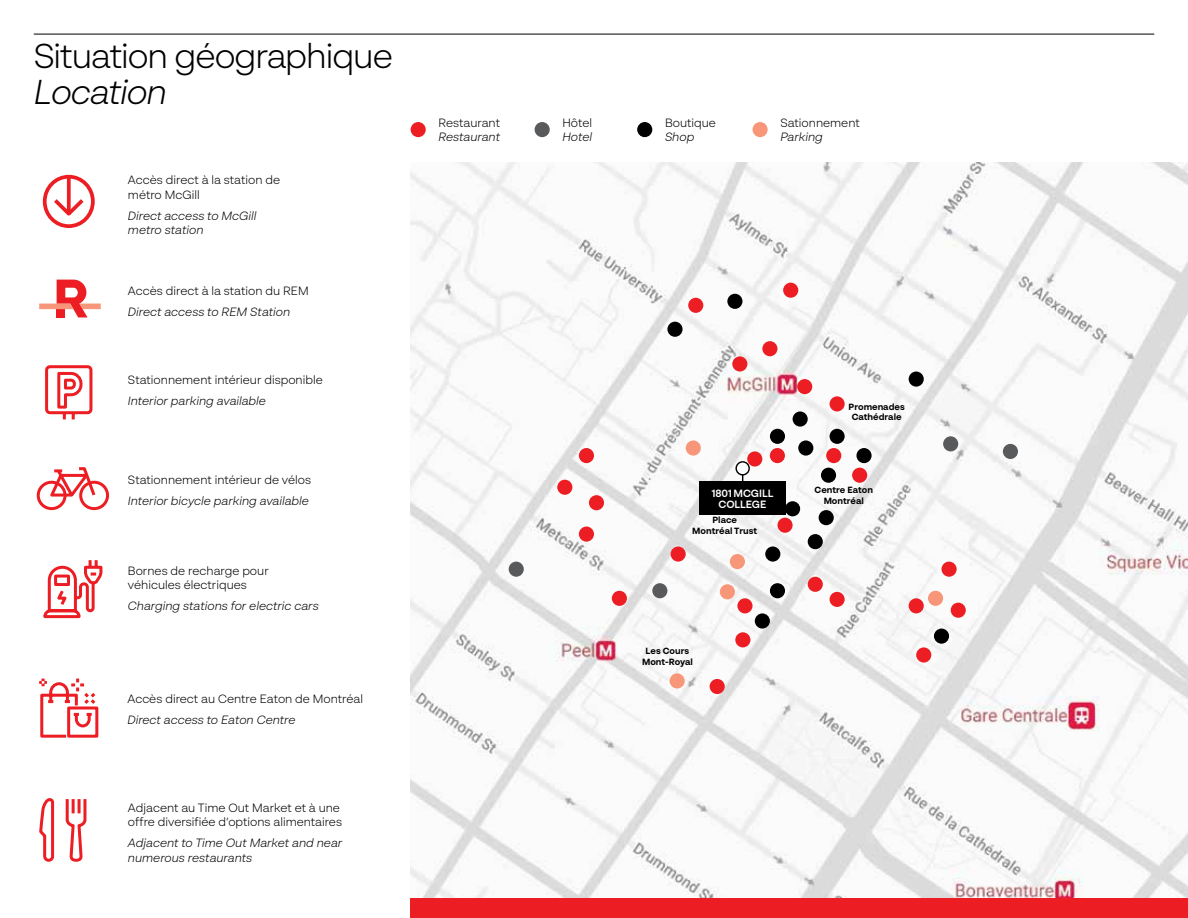
<style>
.page{position:relative;width:1188px;height:918px;background:#fff}
.page>*{position:absolute;margin:0;border:0;box-sizing:border-box;transform-origin:0 0}
.t1{font:300 34.5px "BR Sonoma";letter-spacing:-.03em;color:#000}
.t2{font:italic 300 34.5px "BR Sonoma";letter-spacing:-.03em;color:#000}
.t3{font:300 12px/14.4px "BR Sonoma";color:#000}
.t4{font:italic 300 12px/14.4px "BR Sonoma";color:#000}
.t5{font:600 10.5px/10.4px "BR Sonoma";letter-spacing:-.015em;color:#fff;text-align:center}
.t6{font:700 9px/10.8px "BR Sonoma";color:#000;text-align:center}
</style>
<div class="page">
<img style="left:411px;top:162px;width:777px;height:736px">
<hr style="left:34px;top:34px;width:1120px;height:1px;background:#000">
<div style="left:411px;top:898px;width:777px;height:20px;background:#ed1d24"></div>
<div style="left:43px;top:175px;width:52px;height:53px;border:4px solid #ed1d24;border-radius:50%"></div>
<svg style="left:67px;top:176px;width:4px;height:19px"></svg>
<svg style="left:50px;top:195px;width:38px;height:24px"></svg>
<svg style="left:45px;top:365px;width:48px;height:55px"></svg>
<svg style="left:39px;top:798px;width:48px;height:64px"></svg>
<div style="left:535px;top:122px;width:15px;height:15px;background:#595a5c;border-radius:50%"></div>
<div style="left:652px;top:583px;width:15px;height:15px;background:#595a5c;border-radius:50%"></div>
<div style="left:509px;top:562px;width:15px;height:15px;background:#595a5c;border-radius:50%"></div>
<div style="left:1003px;top:444px;width:15px;height:15px;background:#595a5c;border-radius:50%"></div>
<div style="left:943px;top:436px;width:15px;height:15px;background:#595a5c;border-radius:50%"></div>
<div style="left:637px;top:122px;width:15px;height:15px;background:#000;border-radius:50%"></div>
<div style="left:793px;top:411px;width:15px;height:16px;background:#000;border-radius:50%"></div>
<div style="left:830px;top:429px;width:15px;height:15px;background:#000;border-radius:50%"></div>
<div style="left:821px;top:468px;width:15px;height:15px;background:#000;border-radius:50%"></div>
<div style="left:798px;top:440px;width:15px;height:16px;background:#000;border-radius:50%"></div>
<div style="left:770px;top:429px;width:15px;height:15px;background:#000;border-radius:50%"></div>
<div style="left:856px;top:448px;width:16px;height:15px;background:#000;border-radius:50%"></div>
<div style="left:909px;top:372px;width:15px;height:15px;background:#000;border-radius:50%"></div>
<div style="left:819px;top:510px;width:15px;height:15px;background:#000;border-radius:50%"></div>
<div style="left:667px;top:322px;width:16px;height:15px;background:#000;border-radius:50%"></div>
<div style="left:727px;top:294px;width:15px;height:15px;background:#000;border-radius:50%"></div>
<div style="left:765px;top:546px;width:15px;height:16px;background:#000;border-radius:50%"></div>
<div style="left:808px;top:534px;width:15px;height:15px;background:#000;border-radius:50%"></div>
<div style="left:934px;top:629px;width:15px;height:15px;background:#000;border-radius:50%"></div>
<div style="left:755px;top:613px;width:15px;height:16px;background:#000;border-radius:50%"></div>
<div style="left:770px;top:583px;width:15px;height:15px;background:#000;border-radius:50%"></div>
<div style="left:785px;top:501px;width:15px;height:15px;background:#000;border-radius:50%"></div>
<div style="left:411px;top:122px;width:15px;height:15px;background:#ed1d24;border-radius:50%"></div>
<div style="left:777px;top:518px;width:16px;height:15px;background:#ed1d24;border-radius:50%"></div>
<div style="left:747px;top:451px;width:15px;height:16px;background:#ed1d24;border-radius:50%"></div>
<div style="left:770px;top:448px;width:15px;height:15px;background:#ed1d24;border-radius:50%"></div>
<div style="left:852px;top:468px;width:15px;height:15px;background:#ed1d24;border-radius:50%"></div>
<div style="left:826px;top:448px;width:15px;height:15px;background:#ed1d24;border-radius:50%"></div>
<div style="left:797px;top:379px;width:15px;height:15px;background:#ed1d24;border-radius:50%"></div>
<div style="left:830px;top:396px;width:15px;height:15px;background:#ed1d24;border-radius:50%"></div>
<div style="left:732px;top:356px;width:15px;height:16px;background:#ed1d24;border-radius:50%"></div>
<div style="left:762px;top:341px;width:15px;height:15px;background:#ed1d24;border-radius:50%"></div>
<div style="left:783px;top:283px;width:15px;height:15px;background:#ed1d24;border-radius:50%"></div>
<div style="left:688px;top:298px;width:15px;height:15px;background:#ed1d24;border-radius:50%"></div>
<div style="left:808px;top:577px;width:15px;height:15px;background:#ed1d24;border-radius:50%"></div>
<div style="left:735px;top:632px;width:15px;height:15px;background:#ed1d24;border-radius:50%"></div>
<div style="left:710px;top:679px;width:15px;height:15px;background:#ed1d24;border-radius:50%"></div>
<div style="left:612px;top:591px;width:15px;height:15px;background:#ed1d24;border-radius:50%"></div>
<div style="left:579px;top:527px;width:15px;height:15px;background:#ed1d24;border-radius:50%"></div>
<div style="left:589px;top:495px;width:15px;height:15px;background:#ed1d24;border-radius:50%"></div>
<div style="left:557px;top:480px;width:15px;height:15px;background:#ed1d24;border-radius:50%"></div>
<div style="left:579px;top:448px;width:15px;height:15px;background:#ed1d24;border-radius:50%"></div>
<div style="left:830px;top:592px;width:15px;height:15px;background:#ed1d24;border-radius:50%"></div>
<div style="left:671px;top:546px;width:15px;height:16px;background:#ed1d24;border-radius:50%"></div>
<div style="left:942px;top:562px;width:15px;height:15px;background:#ed1d24;border-radius:50%"></div>
<div style="left:909px;top:598px;width:15px;height:15px;background:#ed1d24;border-radius:50%"></div>
<div style="left:951px;top:603px;width:15px;height:15px;background:#ed1d24;border-radius:50%"></div>
<div style="left:916px;top:647px;width:15px;height:16px;background:#ed1d24;border-radius:50%"></div>
<div style="left:737px;top:598px;width:16px;height:15px;background:#ed1d24;border-radius:50%"></div>
<div style="left:753px;top:122px;width:15px;height:15px;background:#f79679;border-radius:50%"></div>
<div style="left:686px;top:440px;width:15px;height:16px;background:#f79679;border-radius:50%"></div>
<div style="left:928px;top:591px;width:15px;height:15px;background:#f79679;border-radius:50%"></div>
<div style="left:730px;top:554px;width:15px;height:15px;background:#f79679;border-radius:50%"></div>
<div style="left:720px;top:584px;width:15px;height:15px;background:#f79679;border-radius:50%"></div>
<div style="left:670px;top:673px;width:15px;height:15px;background:#f79679;border-radius:50%"></div>
<svg style="left:39px;top:678px;width:60px;height:60px"></svg>
<svg style="left:36px;top:467px;width:73px;height:44px"></svg>
<svg style="left:39px;top:280px;width:62px;height:37px"></svg>
<svg style="left:43px;top:560px;width:60px;height:59px"></svg>
<svg style="left:736px;top:462px;width:13px;height:13px"></svg>
<div style="left:735px;top:461px;width:15px;height:15px;border:1px solid #000;border-radius:50%"></div>
<div style="left:699px;top:481px;width:87px;height:34px;background:#000"></div>
<h1 class="t1" style="left:34px;top:35px;width:361px">Situation géographique</h1>
<h1 class="t2" style="left:34px;top:71px;width:135px">Location</h1>
<p class="t3" style="left:128px;top:172px;width:154px">Accès direct à la station de métro McGill</p>
<p class="t4" style="left:128px;top:208px;width:130px">Direct access to McGill metro station</p>
<p class="t3" style="left:128px;top:283px;width:182px">Accès direct à la station du REM</p>
<p class="t4" style="left:128px;top:305px;width:164px">Direct access to REM Station</p>
<p class="t3" style="left:128px;top:373px;width:196px">Stationnement intérieur disponible</p>
<p class="t4" style="left:128px;top:394px;width:140px">Interior parking available</p>
<p class="t3" style="left:128px;top:472px;width:185px">Stationnement intérieur de vélos</p>
<p class="t4" style="left:128px;top:493px;width:183px">Interior bicycle parking available</p>
<p class="t3" style="left:128px;top:563px;width:142px">Bornes de recharge pour véhicules électriques</p>
<p class="t4" style="left:128px;top:599px;width:192px">Charging stations for electric cars</p>
<p class="t3" style="left:127px;top:691px;width:237px">Accès direct au Centre Eaton de Montréal</p>
<p class="t4" style="left:127px;top:712px;width:170px">Direct access to Eaton Centre</p>
<p class="t3" style="left:128px;top:800px;width:216px">Adjacent au Time Out Market et à une offre diversifiée d’options alimentaires</p>
<p class="t4" style="left:128px;top:836px;width:216px">Adjacent to Time Out Market and near numerous restaurants</p>
<p class="t3" style="left:438px;top:115px;width:63px">Restaurant</p>
<p class="t4" style="left:438px;top:130px;width:63px">Restaurant</p>
<p class="t3" style="left:562px;top:115px;width:31px">Hôtel</p>
<p class="t4" style="left:562px;top:130px;width:31px">Hotel</p>
<p class="t3" style="left:665px;top:115px;width:52px">Boutique</p>
<p class="t4" style="left:665px;top:130px;width:31px">Shop</p>
<p class="t3" style="left:780px;top:115px;width:81px">Sationnement</p>
<p class="t4" style="left:780px;top:130px;width:44px">Parking</p>
<p class="t5" style="left:711px;top:488px;width:64px">1801 MCGILL<br>COLLEGE</p>
<p class="t6" style="left:692px;top:515px;width:66px">Place<br>Montréal Trust</p>
<p class="t6" style="left:849px;top:401px;width:58px">Promenades<br>Cathédrale</p>
<p class="t6" style="left:815px;top:484px;width:60px">Centre Eaton<br>Montréal</p>
<p class="t6" style="left:642px;top:646px;width:52px">Les Cours<br>Mont-Royal</p>
</div>
